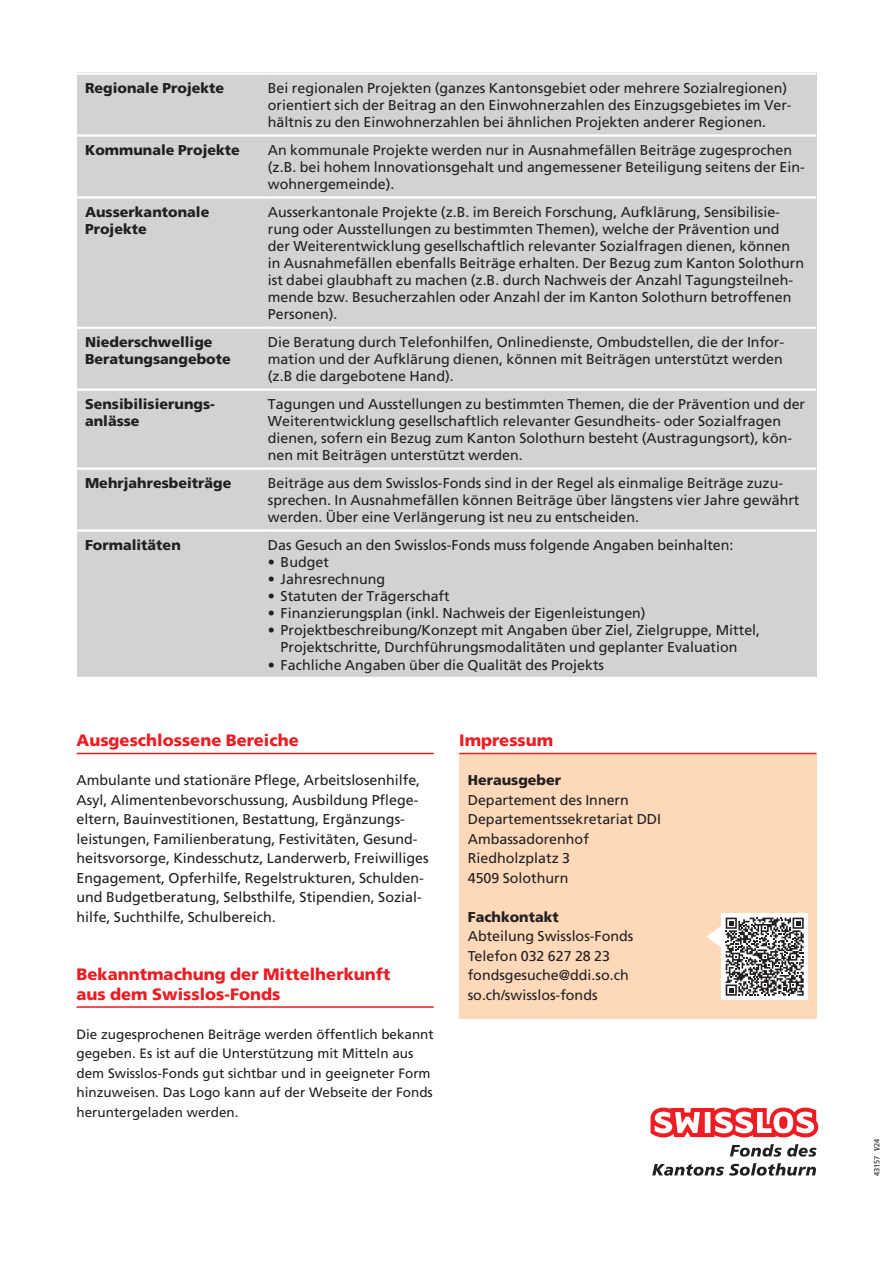
<style>
.page{position:relative;width:893px;height:1263px;background:#fff}
.page>*{position:absolute;margin:0;border:0;box-sizing:border-box;transform-origin:0 0}
.t1{font:900 16.5px/19.5px "Frutiger LT Com";color:#ee1d23}
.t2{font:14.25px/17.1px "Frutiger LT Com";color:#231f20}
.t3{font:900 14.25px/17.1px "Frutiger LT Com";color:#231f20}
.t4{font:13.5px/19.5px "Frutiger LT Com";color:#231f20}
.t5{font:7.5px "Frutiger LT Com";color:#231f20}
</style>
<div class="page">
<div style="left:459px;top:753px;width:357px;height:266px;background:#fdd9ba"></div>
<div style="left:77px;top:72px;width:739px;height:606px;background:#d1d2d4"></div>
<hr style="left:77px;top:72px;width:191px;height:3px;background:#fff">
<hr style="left:268px;top:72px;width:548px;height:3px;background:#fff">
<hr style="left:77px;top:134px;width:191px;height:3px;background:#fff">
<hr style="left:268px;top:134px;width:548px;height:3px;background:#fff">
<hr style="left:77px;top:196px;width:191px;height:3px;background:#fff">
<hr style="left:268px;top:196px;width:548px;height:3px;background:#fff">
<hr style="left:77px;top:327px;width:191px;height:2px;background:#fff">
<hr style="left:268px;top:327px;width:548px;height:2px;background:#fff">
<hr style="left:77px;top:388px;width:191px;height:3px;background:#fff">
<hr style="left:268px;top:388px;width:548px;height:3px;background:#fff">
<hr style="left:77px;top:467px;width:191px;height:3px;background:#fff">
<hr style="left:268px;top:467px;width:548px;height:3px;background:#fff">
<hr style="left:77px;top:529px;width:191px;height:3px;background:#fff">
<hr style="left:268px;top:529px;width:548px;height:3px;background:#fff">
<hr style="left:77px;top:677px;width:191px;height:2px;background:#fff">
<hr style="left:268px;top:677px;width:548px;height:2px;background:#fff">
<hr style="left:77px;top:753px;width:357px;height:1px;background:#ee1d23">
<hr style="left:77px;top:1006px;width:357px;height:2px;background:#ee1d23">
<hr style="left:459px;top:753px;width:357px;height:1px;background:#ee1d23">
<div style="left:721px;top:913px;width:87px;height:87px;background:#fff"></div>
<svg style="left:707px;top:918px;width:97px;height:78px"></svg>
<svg style="left:651px;top:1107px;width:167px;height:30px"></svg>
<svg style="left:730px;top:1144px;width:87px;height:13px"></svg>
<svg style="left:652px;top:1163px;width:164px;height:13px"></svg>
<p class="t3" style="left:85px;top:79px;width:141px">Regionale Projekte</p>
<p class="t2" style="left:268px;top:79px;width:525px">Bei regionalen Projekten (ganzes Kantonsgebiet oder mehrere Sozialregionen) orientiert sich der Beitrag an den Einwohnerzahlen des Einzugsgebietes im Ver&shy;hältnis zu den Einwohnerzahlen bei ähnlichen Projekten anderer Regionen.</p>
<p class="t3" style="left:85px;top:141px;width:156px">Kommunale Projekte</p>
<p class="t2" style="left:268px;top:141px;width:539px">An kommunale Projekte werden nur in Ausnahmefällen Beiträge zugesprochen (z.B. bei hohem lnnovationsgehalt und angemessener Beteiligung seitens der Ein&shy;wohnergemeinde).</p>
<p class="t3" style="left:85px;top:203px;width:126px">Ausserkantonale<br>Projekte</p>
<p class="t2" style="left:268px;top:203px;width:538px">Ausserkantonale Projekte (z.B. im Bereich Forschung, Aufklärung, Sensibilisie&shy;rung oder Ausstellungen zu bestimmten Themen), welche der Prävention und der Weiterentwicklung gesellschaftlich relevanter Sozialfragen dienen, können in Ausnahmefällen ebenfalls Beiträge erhalten. Der Bezug zum Kanton Solothurn ist dabei glaubhaft zu machen (z.B. durch Nachweis der Anzahl Tagungsteilneh&shy;mende bzw. Besucherzahlen oder Anzahl der im Kanton Solothurn betroffenen Personen).</p>
<p class="t3" style="left:85px;top:333px;width:147px">Niederschwellige<br>Beratungsangebote</p>
<p class="t2" style="left:268px;top:333px;width:517px;text-align:justify">Die Beratung durch Telefonhilfen, Onlinedienste, Ombudstellen, die der Infor&shy;mation und der Aufklärung dienen, können mit Beiträgen unterstützt werden (z.B die dargebotene Hand).</p>
<p class="t3" style="left:85px;top:395px;width:131px">Sensibilisierungs&shy;anlässe</p>
<p class="t2" style="left:268px;top:395px;width:539px">Tagungen und Ausstellungen zu bestimmten Themen, die der Prävention und der Weiterentwicklung gesellschaftlich relevanter Gesundheits- oder Sozialfragen dienen, sofern ein Bezug zum Kanton Solothurn besteht (Austragungsort), kön&shy;nen mit Beiträgen unterstützt werden.</p>
<p class="t3" style="left:85px;top:474px;width:148px">Mehrjahresbeiträge</p>
<p class="t2" style="left:268px;top:474px;width:533px">Beiträge aus dem Swisslos-Fonds sind in der Regel als einmalige Beiträge zuzu&shy;sprechen. In Ausnahmefällen können Beiträge über längstens vier Jahre gewährt werden. Über eine Verlängerung ist neu zu entscheiden.</p>
<p class="t3" style="left:85px;top:536px;width:97px">Formalitäten</p>
<p class="t2" style="left:268px;top:536px;width:467px">Das Gesuch an den Swisslos-Fonds muss folgende Angaben beinhalten:</p>
<p class="t2" style="left:268px;top:553px;width:63px">• Budget</p>
<p class="t2" style="left:268px;top:570px;width:119px">• Jahresrechnung</p>
<p class="t2" style="left:268px;top:588px;width:183px">• Statuten der Trägerschaft</p>
<p class="t2" style="left:268px;top:605px;width:379px">• Finanzierungsplan (inkl. Nachweis der Eigenleistungen)</p>
<p class="t2" style="left:281px;top:622px;width:481px;text-indent:-13px">• Projektbeschreibung/Konzept mit Angaben über Ziel, Zielgruppe, Mittel,<br>Projektschritte, Durchführungsmodalitäten und geplanter Evaluation</p>
<p class="t2" style="left:268px;top:656px;width:338px">• Fachliche Angaben über die Qualität des Projekts</p>
<p class="t1" style="left:77px;top:731px;width:224px">Ausgeschlossene Bereiche</p>
<p class="t2" style="left:77px;top:771px;width:354px;line-height:19.5px">Ambulante und stationäre Pflege, Arbeitslosenhilfe, Asyl, Alimentenbevorschussung, Ausbildung Pflege&shy;eltern, Bauinvestitionen, Bestattung, Ergänzungs&shy;leistungen, Familienberatung, Festivitäten, Gesund&shy;heitsvorsorge, Kindesschutz, Landerwerb, Freiwilliges Engagement, Opferhilfe, Regelstrukturen, Schulden&shy;und Budgetberatung, Selbsthilfe, Stipendien, Sozial&shy;hilfe, Suchthilfe, Schulbereich.</p>
<p class="t1" style="left:77px;top:965px;width:315px">Bekanntmachung der Mittelherkunft aus dem Swisslos-Fonds</p>
<p class="t4" style="left:77px;top:1024px;width:359px">Die zugesprochenen Beiträge werden öffentlich bekannt gegeben. Es ist auf die Unterstützung mit Mitteln aus dem Swisslos-Fonds gut sichtbar und in geeigneter Form hinzuweisen. Das Logo kann auf der Webseite der Fonds heruntergeladen werden.</p>
<p class="t1" style="left:459px;top:731px;width:96px">Impressum</p>
<p class="t3" style="left:468px;top:772px;width:95px">Herausgeber</p>
<p class="t2" style="left:468px;top:790px;width:195px;line-height:19.5px">Departement des Innern<br>Departementssekretariat DDI<br>Ambassadorenhof<br>Riedholzplatz 3<br>4509 Solothurn</p>
<p class="t3" style="left:468px;top:908px;width:93px">Fachkontakt</p>
<p class="t2" style="left:468px;top:927px;width:167px;line-height:19.5px">Abteilung Swisslos-Fonds<br>Telefon 032 627 28 23 fondsgesuche@ddi.so.ch so.ch/swisslos-fonds</p>
<p class="t5" style="left:872px;top:1176px;width:39px;rotate:-90deg">43157 1/24</p>
</div>
